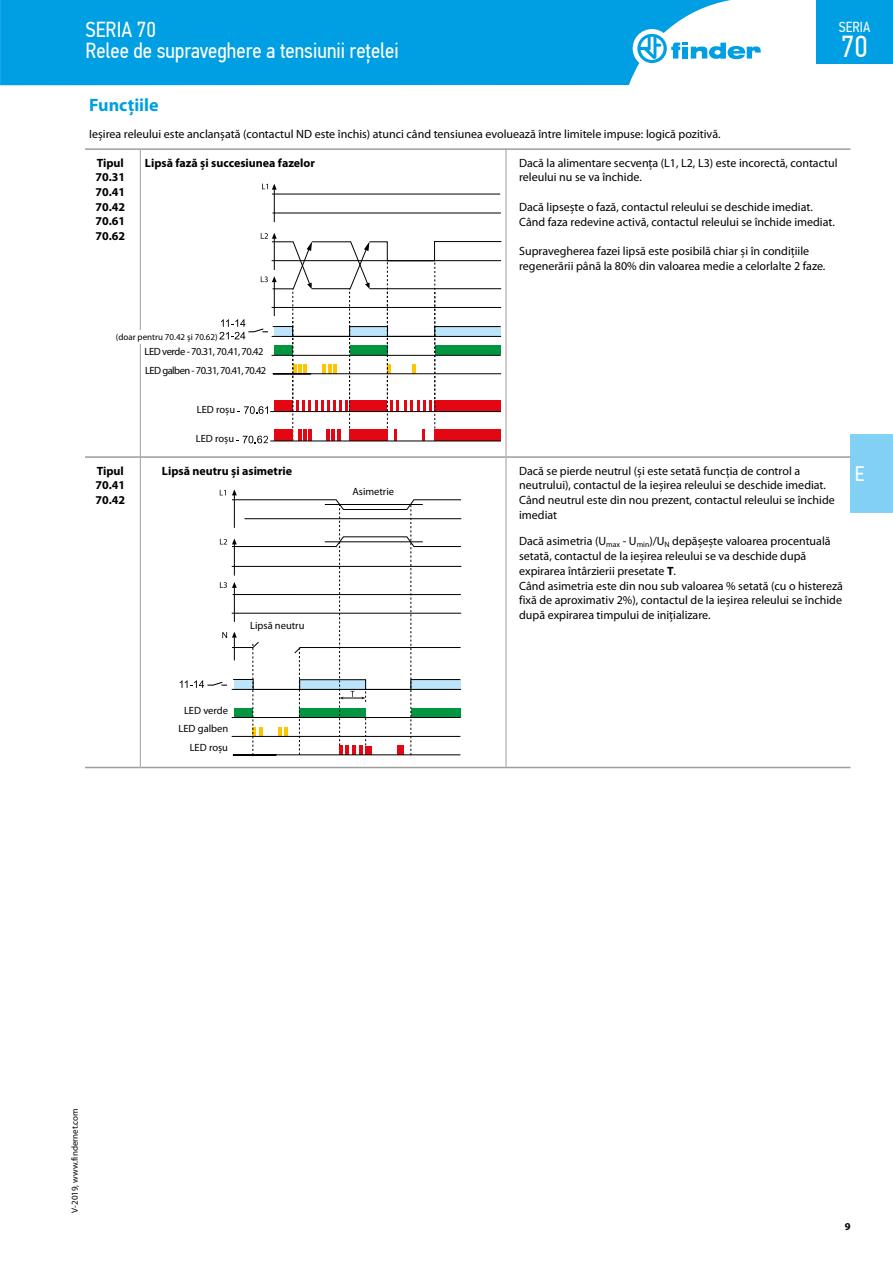
<style>
.page{position:relative;width:893px;height:1263px;background:#fff}
.page>*{position:absolute;margin:0;border:0;box-sizing:border-box;transform-origin:0 0}
.t1{font:30.3px "PF Din Text Cond Pro";color:#fff}
.t2{font:21.75px/21px "PF Din Text Cond Pro";color:#fff}
.t3{font:21px "PF Din Text Cond Pro";color:#fff}
.t4{font:700 18px "Myriad Pro";color:#009fe3}
.t5{font:14.55px "PF Din Text Cond Pro";color:#fff}
.t6{font:12px/14.7px "Myriad Pro";color:#000}
.t7{font:700 12px/14.7px "Myriad Pro";color:#000;text-align:justify}
.t8{font:10.5px "Myriad Pro";color:#000}
.t9{font:10.5px "Myriad Pro";letter-spacing:-.05em;color:#000}
.t10{font:10.5px "Myriad Pro";letter-spacing:-.04em;color:#000}
.t11{font:700 10.5px "Myriad Pro";color:#000}
.t12{font:9px "Myriad Pro";color:#000}
.s1{font-weight:700}
</style>
<div class="page">
<div style="left:850px;top:434px;width:43px;height:78px;background:#83d0f5"></div>
<hr style="left:85px;top:148px;width:55px;height:2px;background:#9d9d9c">
<hr style="left:140px;top:148px;width:366px;height:2px;background:#9d9d9c">
<hr style="left:506px;top:148px;width:344px;height:2px;background:#9d9d9c">
<hr style="left:85px;top:456px;width:55px;height:2px;background:#9d9d9c">
<hr style="left:85px;top:767px;width:55px;height:1px;background:#9d9d9c">
<hr style="left:141px;top:456px;width:365px;height:2px;background:#9d9d9c">
<hr style="left:140px;top:767px;width:366px;height:1px;background:#9d9d9c">
<hr style="left:506px;top:456px;width:344px;height:2px;background:#9d9d9c">
<hr style="left:506px;top:767px;width:344px;height:1px;background:#9d9d9c">
<hr style="left:140px;top:150px;width:1px;height:307px;background:#9d9d9c">
<hr style="left:506px;top:150px;width:1px;height:307px;background:#9d9d9c">
<hr style="left:140px;top:457px;width:1px;height:310px;background:#9d9d9c">
<hr style="left:506px;top:457px;width:1px;height:310px;background:#9d9d9c">
<svg style="left:219px;top:184px;width:282px;height:259px"></svg>
<div style="left:106px;top:330px;width:112px;height:13px;background:#fff"></div>
<div style="left:178px;top:405px;width:57px;height:14px;background:#fff"></div>
<div style="left:145px;top:366px;width:124px;height:14px;background:#fff"></div>
<div style="left:145px;top:347px;width:123px;height:14px;background:#fff"></div>
<div style="left:177px;top:434px;width:57px;height:14px;background:#fff"></div>
<svg style="left:179px;top:489px;width:282px;height:266px"></svg>
<div style="left:170px;top:743px;width:58px;height:14px;background:#fff"></div>
<div style="left:171px;top:724px;width:57px;height:14px;background:#fff"></div>
<div style="left:174px;top:706px;width:54px;height:14px;background:#fff"></div>
<div style="left:0;top:0;width:731px;height:85px;background:#009fe3"></div>
<div style="left:633px;top:29px;width:38px;height:39px;background:#fff;border-radius:50%"></div>
<svg style="left:637px;top:34px;width:124px;height:29px"></svg>
<div style="left:816px;top:0;width:77px;height:64px;background:#009fe3"></div>
<h2 class="t2" style="left:85px;top:19px;width:315px">SERIA 70<br>Relee de supraveghere a tensiunii reţelei</h2>
<p class="t5" style="left:839px;top:19px;width:33px">SERIA</p>
<h1 class="t1" style="left:841px;top:28px;width:28px">70</h1>
<h3 class="t4" style="left:89px;top:93px;width:71px">Funcţiile</h3>
<p class="t6" style="left:89px;top:127px;width:633px">Ieşirea releului este anclanşată (contactul ND este închis) atunci când tensiunea evoluează între limitele impuse: logică pozitivă.</p>
<p class="t7" style="left:95px;top:155px;width:31px">Tipul 70.31<br>70.41<br>70.42<br>70.61<br>70.62</p>
<p class="t7" style="left:145px;top:155px;width:172px">Lipsă fază şi succesiunea fazelor</p>
<p class="t6" style="left:519px;top:155px;width:320px">Dacă la alimentare secvenţa (L1, L2, L3) este incorectă, contactul releului nu se va închide.</p>
<p class="t6" style="left:519px;top:199px;width:317px">Dacă lipseşte o fază, contactul releului se deschide imediat.<br>Când faza redevine activă, contactul releului se închide imediat.</p>
<p class="t6" style="left:519px;top:243px;width:308px">Supravegherea fazei lipsă este posibilă chiar şi în condiţiile regenerării până la 80% din valoarea medie a celorlalte 2 faze.</p>
<p class="t12" style="left:116px;top:331px;width:103px">(doar pentru 70.42 şi 70.62)</p>
<p class="t10" style="left:145px;top:345px;width:121px">LED verde - 70.31, 70.41, 70.42</p>
<p class="t9" style="left:145px;top:364px;width:123px">LED galben - 70.31, 70.41, 70.42</p>
<p class="t8" style="left:197px;top:403px;width:40px">LED roșu</p>
<p class="t8" style="left:196px;top:432px;width:40px">LED roșu</p>
<p class="t7" style="left:95px;top:463px;width:31px">Tipul 70.41<br>70.42</p>
<p class="t7" style="left:162px;top:463px;width:132px">Lipsă neutru şi asimetrie</p>
<p class="t8" style="left:250px;top:619px;width:56px">Lipsă neutru</p>
<p class="t8" style="left:184px;top:704px;width:46px">LED verde</p>
<p class="t8" style="left:178px;top:722px;width:51px">LED galben</p>
<p class="t8" style="left:190px;top:741px;width:40px">LED roșu</p>
<p class="t8" style="left:352px;top:485px;width:43px">Asimetrie</p>
<p class="t6" style="left:519px;top:463px;width:317px">Dacă se pierde neutrul (şi este setată funcţia de control a neutrului), contactul de la ieşirea releului se deschide imediat.<br>Când neutrul este din nou prezent, contactul releului se închide imediat</p>
<p class="t6" style="left:519px;top:534px;width:325px">Dacă asimetria (U<sub>max</sub> - U<sub>min</sub>)/U<sub>N</sub> depăşeşte valoarea procentuală setată, contactul de la ieşirea releului se va deschide după expirarea întârzierii presetate <span class="s1">T</span>.<br>Când asimetria este din nou sub valoarea % setată (cu o histereză fixă de aproximativ 2%), contactul de la ieşirea releului se închide după expirarea timpului de iniţializare.</p>
<h3 class="t3" style="left:855px;top:461px;width:11px">E</h3>
<p class="t12" style="left:69px;top:1213px;width:106px;rotate:-90deg">V-2019, www.findernet.com</p>
<p class="t11" style="left:845px;top:1219px;width:7px">9</p>
</div>
